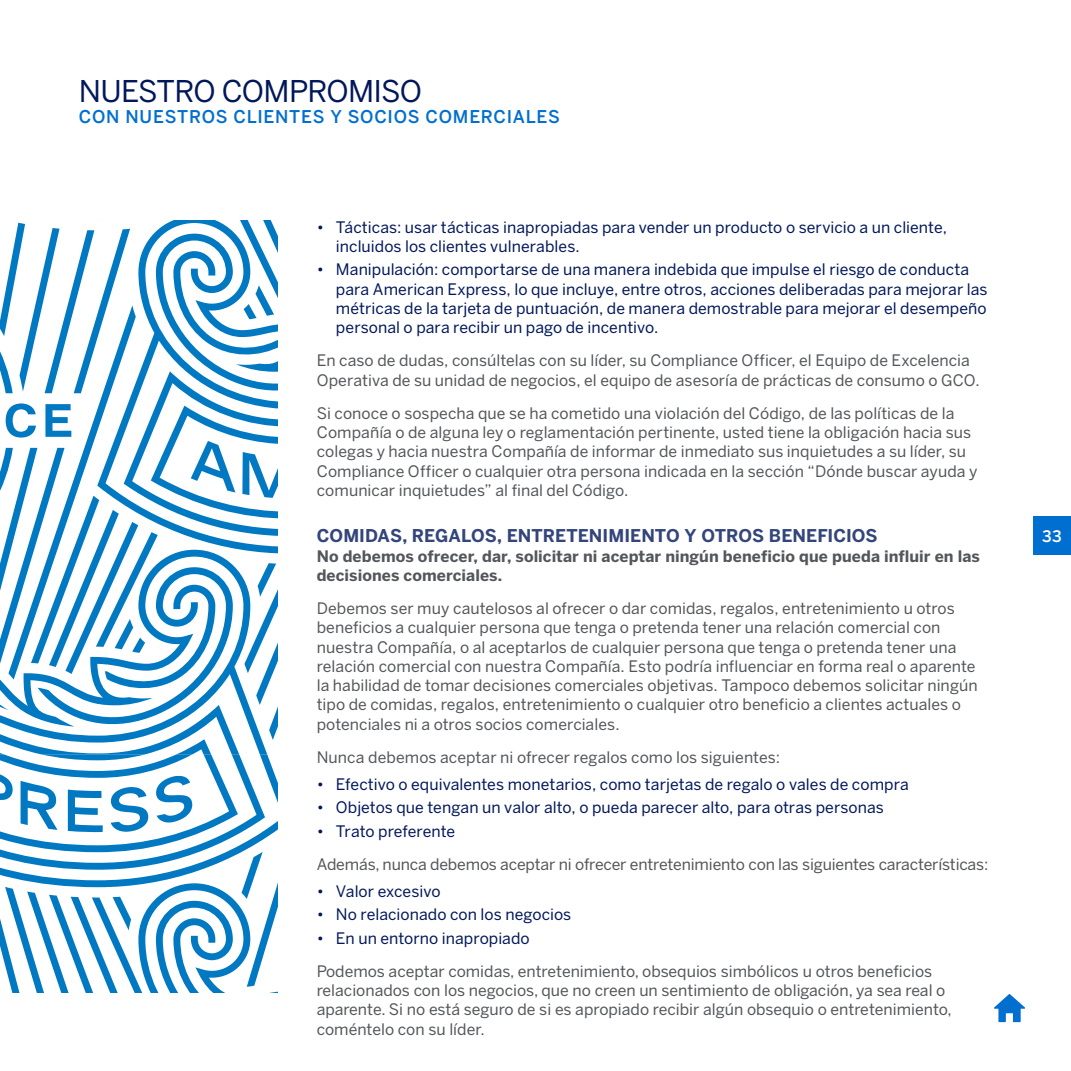
<style>
.page{position:relative;width:1071px;height:1071px;background:#fff}
.page>*{position:absolute;margin:0;border:0;box-sizing:border-box;transform-origin:0 0}
.t1{font:29.75px "Benton Sans";letter-spacing:-.03em;color:#00175a}
.t2{font:700 17.5px "Benton Sans";color:#33457b}
.t3{font:500 17.5px "Benton Sans";letter-spacing:.04em;color:#006fcf}
.t4{font:15.75px/19.2px "Benton Sans";color:#53565a}
.t5{font:15.75px/19.2px "Benton Sans";letter-spacing:.005em;color:#00175a}
.t6{font:700 15.75px/19.2px "Benton Sans";letter-spacing:.005em;color:#53565a}
.t7{font:500 15.75px "Benton Sans";color:#fff}
</style>
<div class="page">
<svg style="left:0;top:220px;width:277px;height:534px"></svg>
<svg style="left:0;top:754px;width:277px;height:238px"></svg>
<svg style="left:994px;top:994px;width:31px;height:28px"></svg>
<div style="left:1033px;top:516px;width:38px;height:39px;background:#006fcf"></div>
<h1 class="t1" style="left:79px;top:74px;width:345px">NUESTRO COMPROMISO</h1>
<p class="t3" style="left:79px;top:106px;width:483px">CON NUESTROS CLIENTES Y SOCIOS COMERCIALES</p>
<p class="t5" style="left:336px;top:217px;width:612px;text-indent:-19px">• Tácticas: usar tácticas inapropiadas para vender un producto o servicio a un cliente, incluidos los clientes vulnerables.</p>
<p class="t5" style="left:336px;top:260px;width:653px;text-indent:-19px">• Manipulación: comportarse de una manera indebida que impulse el riesgo de conducta para American Express, lo que incluye, entre otros, acciones deliberadas para mejorar las métricas de la tarjeta de puntuación, de manera demostrable para mejorar el desempeño personal o para recibir un pago de incentivo.</p>
<p class="t4" style="left:317px;top:351px;width:664px">En caso de dudas, consúltelas con su líder, su Compliance Officer, el Equipo de Excelencia<br>Operativa de su unidad de negocios, el equipo de asesoría de prácticas de consumo o GCO.</p>
<p class="t4" style="left:317px;top:403px;width:662px">Si conoce o sospecha que se ha cometido una violación del Código, de las políticas de la Compañía o de alguna ley o reglamentación pertinente, usted tiene la obligación hacia sus colegas y hacia nuestra Compañía de informar de inmediato sus inquietudes a su líder, su Compliance Officer o cualquier otra persona indicada en la sección “Dónde buscar ayuda y comunicar inquietudes” al final del Código.</p>
<p class="t2" style="left:317px;top:526px;width:562px">COMIDAS, REGALOS, ENTRETENIMIENTO Y OTROS BENEFICIOS</p>
<p class="t6" style="left:317px;top:546px;width:665px">No debemos ofrecer, dar, solicitar ni aceptar ningún beneficio que pueda influir en las decisiones comerciales.</p>
<p class="t4" style="left:317px;top:599px;width:662px">Debemos ser muy cautelosos al ofrecer o dar comidas, regalos, entretenimiento u otros beneficios a cualquier persona que tenga o pretenda tener una relación comercial con nuestra Compañía, o al aceptarlos de cualquier persona que tenga o pretenda tener una relación comercial con nuestra Compañía. Esto podría influenciar en forma real o aparente la habilidad de tomar decisiones comerciales objetivas. Tampoco debemos solicitar ningún tipo de comidas, regalos, entretenimiento o cualquier otro beneficio a clientes actuales o potenciales ni a otros socios comerciales.</p>
<p class="t4" style="left:317px;top:747px;width:465px">Nunca debemos aceptar ni ofrecer regalos como los siguientes:</p>
<p class="t5" style="left:317px;top:774px;width:594px">• Efectivo o equivalentes monetarios, como tarjetas de regalo o vales de compra</p>
<p class="t5" style="left:317px;top:798px;width:569px">• Objetos que tengan un valor alto, o pueda parecer alto, para otras personas</p>
<p class="t5" style="left:317px;top:821px;width:140px">• Trato preferente</p>
<p class="t4" style="left:317px;top:854px;width:673px">Además, nunca debemos aceptar ni ofrecer entretenimiento con las siguientes características:</p>
<p class="t5" style="left:317px;top:881px;width:125px">• Valor excesivo</p>
<p class="t5" style="left:317px;top:905px;width:256px">• No relacionado con los negocios</p>
<p class="t5" style="left:317px;top:928px;width:215px">• En un entorno inapropiado</p>
<p class="t4" style="left:317px;top:961px;width:637px">Podemos aceptar comidas, entretenimiento, obsequios simbólicos u otros beneficios relacionados con los negocios, que no creen un sentimiento de obligación, ya sea real o aparente. Si no está seguro de si es apropiado recibir algún obsequio o entretenimiento, coméntelo con su líder.</p>
<p class="t7" style="left:1042px;top:527px;width:21px">33</p>
</div>
